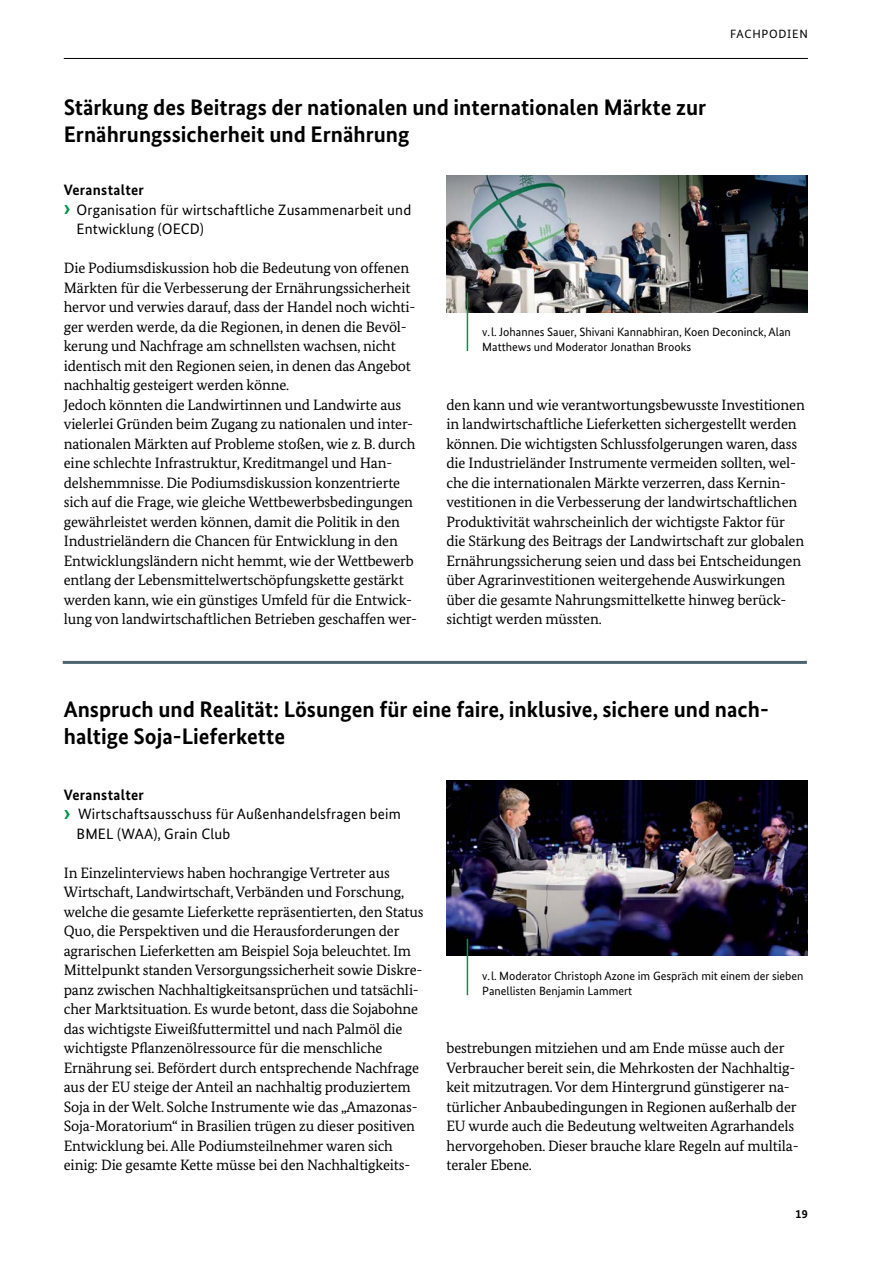
<style>
.page{position:relative;width:893px;height:1263px;background:#fff}
.page>*{position:absolute;margin:0;border:0;box-sizing:border-box;transform-origin:0 0}
.t1{font:700 22.5px/27px "Bundes Sans";color:#000}
.t2{font:15px/19.5px "Bundes Serif";letter-spacing:-.01em;color:#000}
.t3{font:15px/19.5px "Bundes Sans";letter-spacing:.01em;color:#000}
.t4{font:700 15px "Bundes Sans";letter-spacing:.02em;color:#000}
.t5{font:12px/15px "Bundes Sans";color:#000}
.t6{font:12px "Bundes Sans";letter-spacing:.06em;color:#000}
.t7{font:700 12px "Bundes Sans";color:#000}
.s1{font-weight:700;font-size:22.5px;color:#00944a}
</style>
<div class="page">
<img style="left:446px;top:175px;width:362px;height:137px">
<hr style="left:63px;top:661px;width:744px;height:3px;background:#4e6470">
<img style="left:446px;top:780px;width:362px;height:176px">
<hr style="left:467px;top:939px;width:1px;height:56px;background:#00944a">
<hr style="left:64px;top:58px;width:744px;height:1px;background:#000">
<hr style="left:467px;top:293px;width:1px;height:58px;background:#00944a">
<h2 class="t1" style="left:64px;top:94px;width:644px">Stärkung des Beitrags der nationalen und internationalen Märkte zur<br>Ernährungssicherheit und Ernährung</h2>
<p class="t6" style="left:730px;top:26px;width:79px">FACHPODIEN</p>
<h3 class="t4" style="left:64px;top:181px;width:82px">Veranstalter</h3>
<p class="t3" style="left:77px;top:199px;width:336px;text-indent:-13px"><span class="s1">›</span> Organisation für wirtschaftliche Zusammenarbeit und<br>Entwicklung (OECD)</p>
<p class="t2" style="left:64px;top:258px;width:353px">Die Podiumsdiskussion hob die Bedeutung von offenen Märkten für die Verbesserung der Ernährungssicherheit hervor und verwies darauf, dass der Handel noch wichti&shy;ger werden werde, da die Regionen, in denen die Bevöl&shy;kerung und Nachfrage am schnellsten wachsen, nicht identisch mit den Regionen seien, in denen das Angebot nachhaltig gesteigert werden könne.</p>
<p class="t2" style="left:64px;top:394px;width:355px">Jedoch könnten die Landwirtinnen und Landwirte aus vielerlei Gründen beim Zugang zu nationalen und inter&shy;nationalen Märkten auf Probleme stoßen, wie z. B. durch eine schlechte Infrastruktur, Kreditmangel und Han&shy;delshemmnisse. Die Podiumsdiskussion konzentrierte sich auf die Frage, wie gleiche Wettbewerbsbedingungen gewährleistet werden können, damit die Politik in den Industrieländern die Chancen für Entwicklung in den Entwicklungsländern nicht hemmt, wie der Wettbewerb entlang der Lebensmittelwertschöpfungskette gestärkt werden kann, wie ein günstiges Umfeld für die Entwick&shy;lung von landwirtschaftlichen Betrieben geschaffen wer-</p>
<p class="t5" style="left:482px;top:324px;width:310px">v.l. Johannes Sauer, Shivani Kannabhiran, Koen Deconinck, Alan<br>Matthews und Moderator Jonathan Brooks</p>
<p class="t2" style="left:446px;top:394px;width:360px">den kann und wie verantwortungsbewusste Investitionen in landwirtschaftliche Lieferketten sichergestellt werden können. Die wichtigsten Schlussfolgerungen waren, dass die Industrieländer Instrumente vermeiden sollten, wel&shy;che die internationalen Märkte verzerren, dass Kernin&shy;vestitionen in die Verbesserung der landwirtschaftlichen Produktivität wahrscheinlich der wichtigste Faktor für die Stärkung des Beitrags der Landwirtschaft zur globalen Ernährungssicherung seien und dass bei Entscheidungen über Agrarinvestitionen weitergehende Auswirkungen über die gesamte Nahrungsmittelkette hinweg berück&shy;sichtigt werden müssten.</p>
<h2 class="t1" style="left:64px;top:696px;width:707px">Anspruch und Realität: Lösungen für eine faire, inklusive, sichere und nach&shy;haltige Soja-Lieferkette</h2>
<h3 class="t4" style="left:64px;top:785px;width:82px">Veranstalter</h3>
<p class="t3" style="left:77px;top:804px;width:326px;text-indent:-13px"><span class="s1">›</span> Wirtschaftsausschuss für Außenhandelsfragen beim<br>BMEL (WAA), Grain Club</p>
<p class="t2" style="left:64px;top:862px;width:361px">In Einzelinterviews haben hochrangige Vertreter aus Wirtschaft, Landwirtschaft, Verbänden und Forschung, welche die gesamte Lieferkette repräsentierten, den Status Quo, die Perspektiven und die Herausforderungen der agrarischen Lieferketten am Beispiel Soja beleuchtet. Im Mittelpunkt standen Versorgungssicherheit sowie Diskre&shy;panz zwischen Nachhaltigkeitsansprüchen und tatsächli&shy;cher Marktsituation. Es wurde betont, dass die Sojabohne das wichtigste Eiweißfuttermittel und nach Palmöl die wichtigste Pflanzenölressource für die menschliche Ernährung sei. Befördert durch entsprechende Nachfrage aus der EU steige der Anteil an nachhaltig produziertem Soja in der Welt. Solche Instrumente wie das „Amazonas-Soja-Moratorium“ in Brasilien trügen zu dieser positiven Entwicklung bei. Alle Podiumsteilnehmer waren sich einig: Die gesamte Kette müsse bei den Nachhaltigkeits-</p>
<p class="t5" style="left:482px;top:968px;width:323px">v.l. Moderator Christoph Azone im Gespräch mit einem der sieben<br>Panellisten Benjamin Lammert</p>
<p class="t2" style="left:446px;top:1038px;width:354px">bestrebungen mitziehen und am Ende müsse auch der Verbraucher bereit sein, die Mehrkosten der Nachhaltig&shy;keit mitzutragen. Vor dem Hintergrund günstigerer na&shy;türlicher Anbaubedingungen in Regionen außerhalb der EU wurde auch die Bedeutung weltweiten Agrarhandels hervorgehoben. Dieser brauche klare Regeln auf multila&shy;teraler Ebene.</p>
<p class="t7" style="left:795px;top:1207px;width:14px">19</p>
</div>
